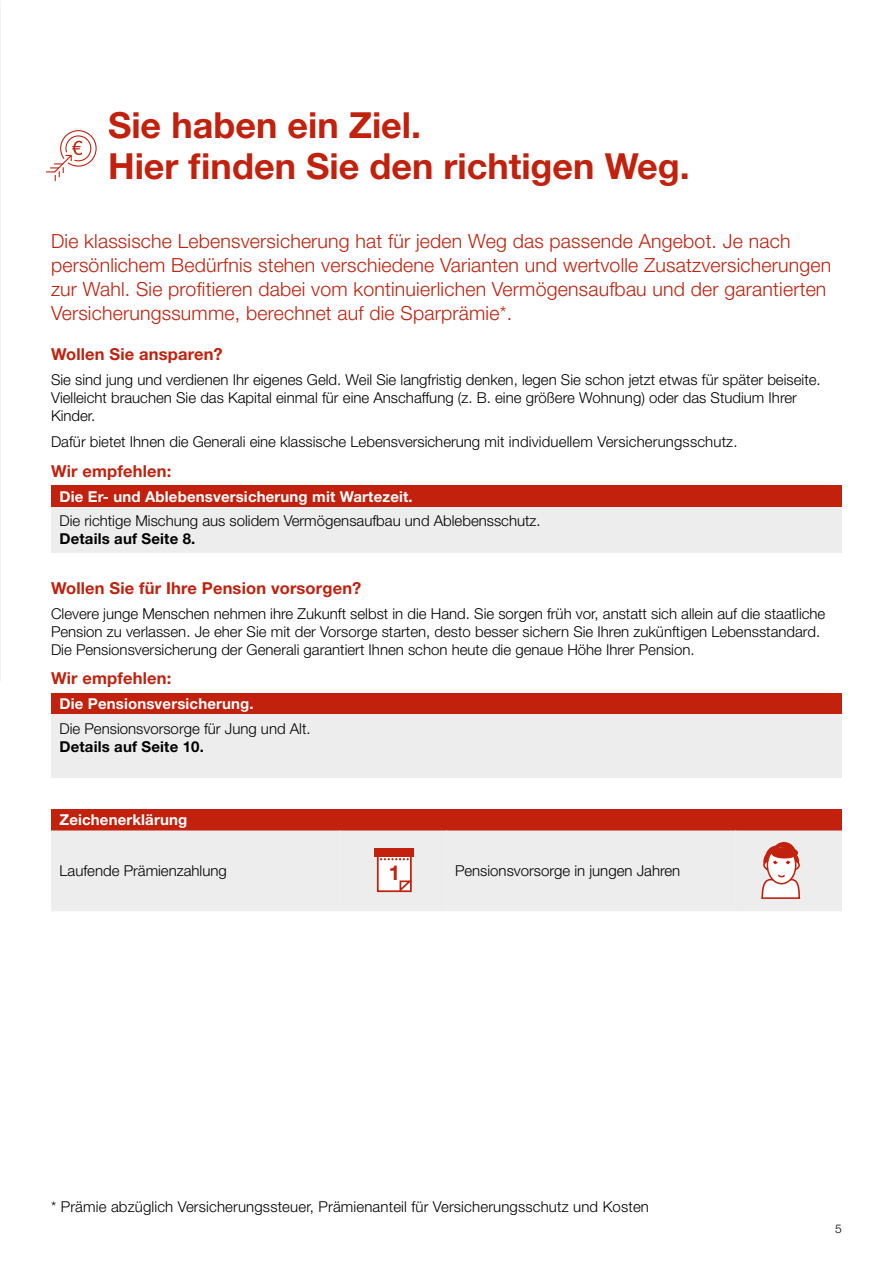
<style>
.page{position:relative;width:893px;height:1263px;background:#fff}
.page>*{position:absolute;margin:0;border:0;box-sizing:border-box;transform-origin:0 0}
.t1{font:700 36px/40.5px "Helvetica Neue LT Std";color:#c1210d}
.t2{font:700 20.55px "Helvetica Neue";color:#c1210d}
.t3{font:300 19.5px/24px "Helvetica Neue LT Std";letter-spacing:.01em;color:#c1210d}
.t4{font:700 16.5px "Helvetica Neue LT Std";letter-spacing:.01em;color:#c1210d}
.t5{font:300 15px/18px "Helvetica Neue LT Std";color:#000}
.t6{font:700 15px "Helvetica Neue LT Std";letter-spacing:.01em;color:#fff}
.t7{font:700 15px "Helvetica Neue LT Std";letter-spacing:.01em;color:#000}
.t8{font:300 12px "Helvetica Neue LT Std";color:#000}
</style>
<div class="page">
<img style="left:0;top:0;width:1px;height:682px">
<svg style="left:46px;top:130px;width:51px;height:51px"></svg>
<div style="left:51px;top:486px;width:791px;height:21px;background:#c1210d"></div>
<div style="left:51px;top:507px;width:791px;height:46px;background:#ededed"></div>
<div style="left:51px;top:809px;width:791px;height:21px;background:#c1210d"></div>
<div style="left:51px;top:830px;width:791px;height:81px;background:#ededed"></div>
<hr style="left:340px;top:830px;width:1px;height:81px;background:#f0f0f0">
<hr style="left:446px;top:830px;width:1px;height:81px;background:#f0f0f0">
<hr style="left:735px;top:830px;width:1px;height:81px;background:#f0f0f0">
<div style="left:51px;top:693px;width:791px;height:21px;background:#c1210d"></div>
<div style="left:51px;top:714px;width:791px;height:64px;background:#ededed"></div>
<div style="left:378px;top:854px;width:33px;height:37px;background:#fff"></div>
<div style="left:377px;top:853px;width:35px;height:39px;border:2px solid #c1210d"></div>
<div style="left:375px;top:848px;width:39px;height:8px;background:#c1210d"></div>
<svg style="left:398px;top:879px;width:16px;height:13px"></svg>
<svg style="left:380px;top:858px;width:29px;height:2px"></svg>
<div style="left:766px;top:846px;width:21px;height:25px;background:#c1210d;border-radius:50%"></div>
<div style="left:765px;top:846px;width:23px;height:26px;border:2px solid #c1210d;border-radius:50%"></div>
<div style="left:773px;top:843px;width:22px;height:22px;background:#c1210d;border-radius:50%"></div>
<div style="left:772px;top:842px;width:24px;height:24px;border:2px solid #c1210d;border-radius:50%"></div>
<div style="left:776px;top:851px;width:22px;height:22px;background:#c1210d;border-radius:50%"></div>
<div style="left:775px;top:850px;width:24px;height:24px;border:2px solid #c1210d;border-radius:50%"></div>
<div style="left:764px;top:851px;width:22px;height:22px;background:#c1210d;border-radius:50%"></div>
<div style="left:763px;top:850px;width:24px;height:24px;border:2px solid #c1210d;border-radius:50%"></div>
<svg style="left:764px;top:858px;width:35px;height:14px"></svg>
<div style="left:763px;top:857px;width:37px;height:16px;border:2px solid #c1210d;border-radius:50%"></div>
<div style="left:767px;top:847px;width:29px;height:37px;background:#fff;border-radius:50%"></div>
<div style="left:767px;top:846px;width:29px;height:38px;border:2px solid #c1210d;border-radius:50%"></div>
<svg style="left:760px;top:873px;width:41px;height:27px"></svg>
<svg style="left:773px;top:860px;width:5px;height:4px"></svg>
<svg style="left:785px;top:860px;width:6px;height:4px"></svg>
<div style="left:772px;top:848px;width:25px;height:10px;background:#c1210d;border-radius:50%"></div>
<div style="left:771px;top:847px;width:27px;height:11px;border:1px solid #c1210d;border-radius:50%"></div>
<h1 class="t1" style="left:108px;top:104px;width:583px">Sie haben ein Ziel.<br>Hier finden Sie den richtigen Weg.</h1>
<p class="t3" style="left:51px;top:228px;width:782px">Die klassische Lebensversicherung hat für jeden Weg das passende Angebot. Je nach persönlichem Bedürfnis stehen verschiedene Varianten und wertvolle Zusatzversicherungen zur Wahl. Sie profitieren dabei vom kontinuierlichen Vermögensaufbau und der garantierten Versicherungssumme, berechnet auf die Sparprämie*.</p>
<p class="t4" style="left:51px;top:344px;width:173px">Wollen Sie ansparen?</p>
<p class="t5" style="left:51px;top:370px;width:771px">Sie sind jung und verdienen Ihr eigenes Geld. Weil Sie langfristig denken, legen Sie schon jetzt etwas für später beiseite.<br>Vielleicht brauchen Sie das Kapital einmal für eine Anschaffung (z. B. eine größere Wohnung) oder das Studium Ihrer<br>Kinder.</p>
<p class="t5" style="left:51px;top:433px;width:688px">Dafür bietet Ihnen die Generali eine klassische Lebensversicherung mit individuellem Versicherungsschutz.</p>
<p class="t4" style="left:51px;top:461px;width:122px">Wir empfehlen:</p>
<p class="t6" style="left:60px;top:487px;width:355px">Die Er- und Ablebensversicherung mit Wartezeit.</p>
<p class="t5" style="left:60px;top:512px;width:483px">Die richtige Mischung aus solidem Vermögensaufbau und Ablebensschutz.</p>
<p class="t7" style="left:60px;top:530px;width:137px">Details auf Seite 8.</p>
<p class="t4" style="left:51px;top:578px;width:312px">Wollen Sie für Ihre Pension vorsorgen?</p>
<p class="t5" style="left:51px;top:604px;width:776px">Clevere junge Menschen nehmen ihre Zukunft selbst in die Hand. Sie sorgen früh vor, anstatt sich allein auf die staatliche<br>Pension zu verlassen. Je eher Sie mit der Vorsorge starten, desto besser sichern Sie Ihren zukünftigen Lebensstandard.<br>Die Pensionsversicherung der Generali garantiert Ihnen schon heute die genaue Höhe Ihrer Pension.</p>
<p class="t4" style="left:51px;top:668px;width:122px">Wir empfehlen:</p>
<p class="t6" style="left:60px;top:694px;width:196px">Die Pensionsversicherung.</p>
<p class="t5" style="left:60px;top:719px;width:253px">Die Pensionsvorsorge für Jung und Alt.</p>
<p class="t7" style="left:60px;top:737px;width:146px">Details auf Seite 10.</p>
<p class="t6" style="left:60px;top:811px;width:129px">Zeichenerklärung</p>
<p class="t5" style="left:60px;top:862px;width:169px">Laufende Prämienzahlung</p>
<p class="t5" style="left:455px;top:862px;width:227px">Pensionsvorsorge in jungen Jahren</p>
<h2 class="t2" style="left:389px;top:857px;width:13px">1</h2>
<p class="t5" style="left:51px;top:1197px;width:599px">* Prämie abzüglich Versicherungssteuer, Prämienanteil für Versicherungsschutz und Kosten</p>
<p class="t8" style="left:835px;top:1222px;width:8px">5</p>
</div>
